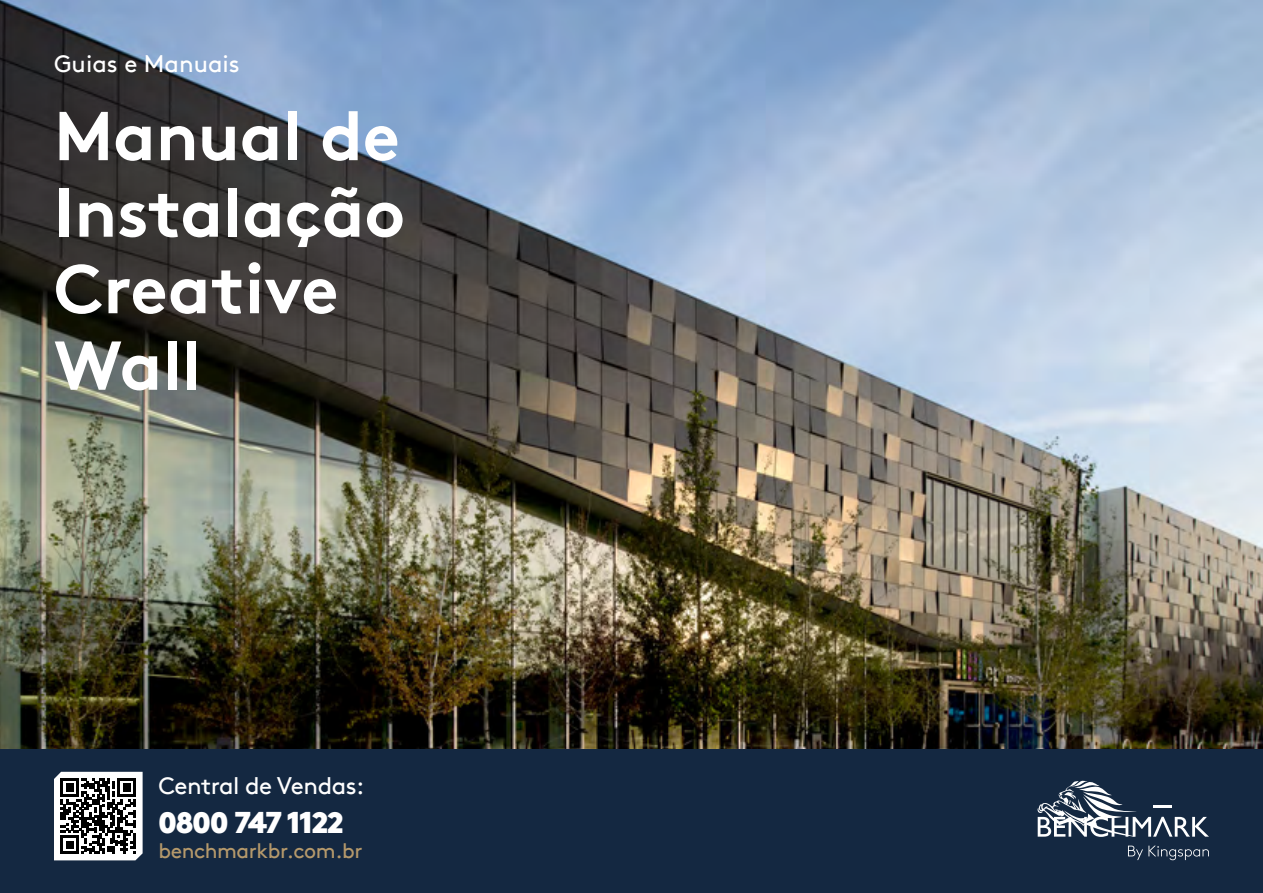
<style>
.page{position:relative;width:1263px;height:893px;background:#fff}
.page>*{position:absolute;margin:0;border:0;box-sizing:border-box;transform-origin:0 0}
.t1{font:700 69px/76.5px "Kingspan Brown TT";color:#fff}
.t2{font:900 30px "Kingspan Brown TT";letter-spacing:-.025em;color:#fff}
.t3{font:24px "Kingspan Brown TT";letter-spacing:-.02em;color:#fff}
.t4{font:24px "Kingspan Brown TT";color:#fff}
.t5{font:21px "Kingspan Brown TT";letter-spacing:-.02em;color:#b5996b}
</style>
<div class="page">
<img style="left:0;top:0;width:1263px;height:750px">
<div style="left:0;top:750px;width:1263px;height:143px;background:#142841"></div>
<svg style="left:54px;top:772px;width:89px;height:88px"></svg>
<svg style="left:1037px;top:781px;width:172px;height:56px"></svg>
<hr style="left:1153px;top:805px;width:19px;height:3px;background:#fff">
<svg style="left:1128px;top:846px;width:81px;height:14px"></svg>
<p class="t4" style="left:54px;top:45px;width:187px">Guias e Manuais</p>
<p class="t1" style="left:54px;top:91px;width:352px">Manual de<br>Instalação<br>Creative<br>Wall</p>
<p class="t3" style="left:158px;top:767px;width:207px">Central de Vendas:</p>
<p class="t2" style="left:158px;top:798px;width:187px">0800 747 1122</p>
<p class="t5" style="left:158px;top:834px;width:206px">benchmarkbr.com.br</p>
</div>
